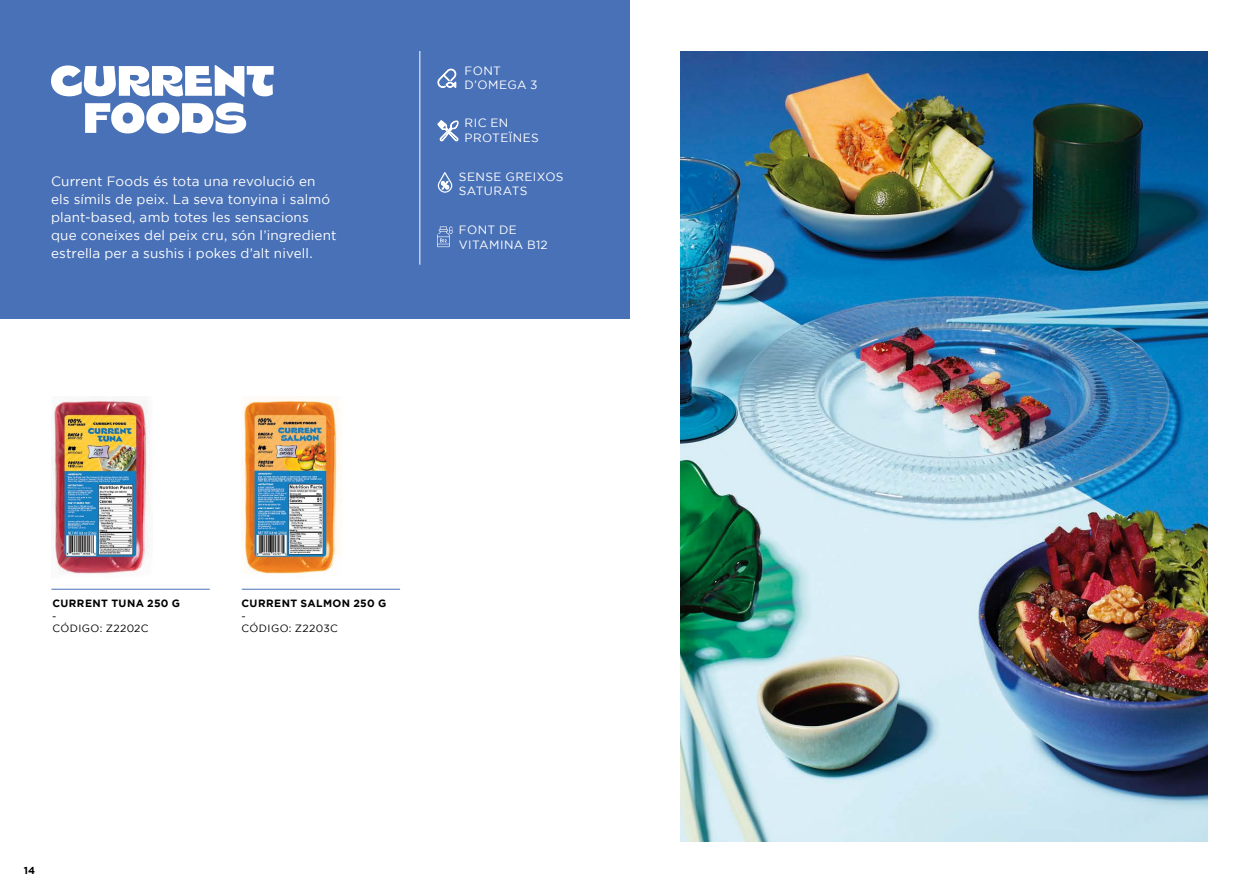
<style>
.page{position:relative;width:1259px;height:893px;background:#fff}
.page>*{position:absolute;margin:0;border:0;box-sizing:border-box;transform-origin:0 0}
.t1{font:13.5px/18px "Gotham";letter-spacing:.01em;color:#fff}
.t2{font:12px/14.4px "Gotham";letter-spacing:.03em;color:#fff}
.t3{font:700 10.5px "Gotham";letter-spacing:.035em;color:#000}
.t4{font:10.5px/12.6px "Gotham";letter-spacing:.04em;color:#000}
.t5{font:700 10.2px "Gotham";color:#000}
</style>
<div class="page">
<div style="left:0;top:0;width:629px;height:319px;background:#4971b7"></div>
<svg style="left:51px;top:65px;width:223px;height:32px"></svg>
<svg style="left:85px;top:103px;width:161px;height:30px"></svg>
<svg style="left:438px;top:69px;width:18px;height:19px"></svg>
<svg style="left:437px;top:226px;width:15px;height:21px"></svg>
<svg style="left:437px;top:120px;width:21px;height:21px"></svg>
<svg style="left:438px;top:172px;width:14px;height:21px"></svg>
<hr style="left:419px;top:51px;width:1px;height:214px;background:#fff">
<img style="left:52px;top:400px;width:96px;height:174px">
<img style="left:241px;top:398px;width:98px;height:176px">
<hr style="left:242px;top:589px;width:158px;height:1px;background:#4971b7">
<hr style="left:51px;top:589px;width:159px;height:1px;background:#4971b7">
<img style="left:680px;top:51px;width:528px;height:791px">
<p class="t1" style="left:51px;top:172px;width:287px">Current Foods és tota una revolució en els símils de peix. La seva tonyina i salmó plant-based, amb totes les sensacions que coneixes del peix cru, són l’ingredient estrella per a sushis i pokes d’alt nivell.</p>
<p class="t2" style="left:464px;top:63px;width:74px">FONT<br>D’OMEGA 3</p>
<p class="t2" style="left:464px;top:116px;width:76px">RIC EN<br>PROTEÏNES</p>
<p class="t2" style="left:459px;top:169px;width:106px">SENSE GREIXOS<br>SATURATS</p>
<p class="t2" style="left:459px;top:223px;width:90px">FONT DE<br>VITAMINA B12</p>
<p class="t3" style="left:52px;top:597px;width:129px">CURRENT TUNA 250 G</p>
<p class="t4" style="left:52px;top:609px;width:98px">-<br>CÓDIGO: Z2202C</p>
<p class="t3" style="left:241px;top:597px;width:146px">CURRENT SALMON 250 G</p>
<p class="t4" style="left:241px;top:609px;width:98px">-<br>CÓDIGO: Z2203C</p>
<p class="t5" style="left:24px;top:864px;width:13px">14</p>
</div>
